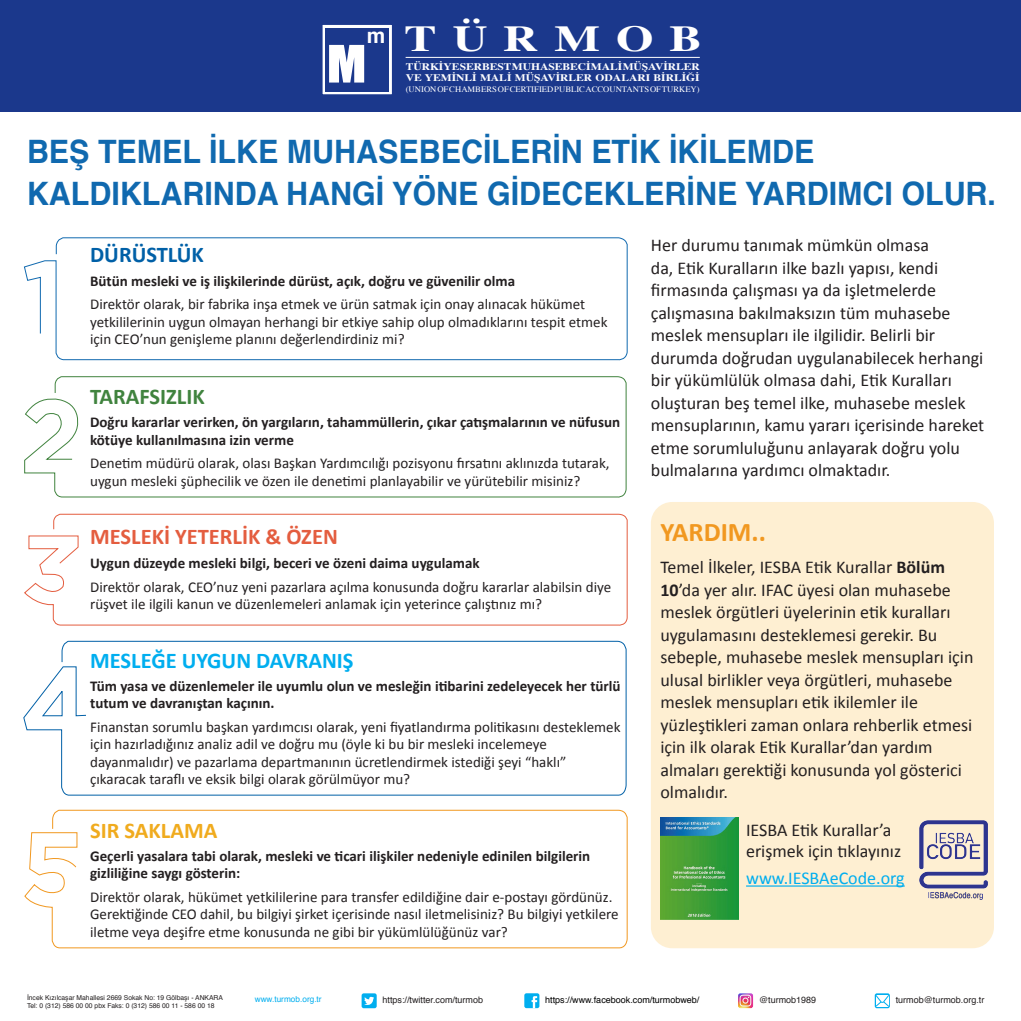
<style>
.page{position:relative;width:1021px;height:1021px;background:#fff}
.page>*{position:absolute;margin:0;border:0;box-sizing:border-box;transform-origin:0 0}
.t1{font:47.62px "Impact";color:#fff;scale:1.16 1}
.t2{font:700 36.6px "Times";letter-spacing:.33em;color:#fff;scale:1.32 1}
.Tablo_aciklama{font:700 32.25px/42px "Helvetica";color:#1069af;scale:.94 1}
.t3{font:700 27px "Calibri";color:#f19820}
.t4{font:700 22.5px "Calibri";color:#e45d3f}
.t5{font:700 22.5px "Calibri";color:#00aeef}
.t6{font:700 22.5px "Calibri";color:#40833e}
.t7{font:700 22.5px "Calibri";color:#f0ab1e}
.t8{font:700 22.5px "Calibri";color:#0060a7}
.t9{font:700 20.92px "Helvetica";color:#fff}
.IESBA_METİN{font:18px/22.5px "Calibri";color:#231f20}
.IESBA_METİN-2{font:18px "Calibri";color:#00aeef}
.t10{font:15px/17.2px "Calibri";color:#231f20}
.t11{font:700 15px/17.2px "Calibri";color:#231f20}
.t12{font:700 10.05px/10.6px "Times";letter-spacing:-.005em;color:#fff;scale:1.15 1}
.t13{font:9px "Helvetica";color:#231f20}
.t14{font:9px "Helvetica";color:#000}
.t15{font:8.25px "Times";color:#fff;scale:1.05 1}
.t16{font:8.25px "Helvetica";color:#00aeef}
.t17{font:6.75px/8.1px "Helvetica";color:#231f20}
.s1{font-weight:700}
</style>
<div class="page">
<div style="left:0;top:0;width:1020px;height:112px;background:#1b388c"></div>
<hr style="left:405px;top:57px;width:294px;height:1px;background:#fff">
<div style="left:319px;top:22px;width:76px;height:76px;background:#fff;border:3px solid #1b388c"></div>
<div style="left:325px;top:28px;width:64px;height:63px;background:#1b388c"></div>
<div style="left:524px;top:993px;width:15px;height:15px;background:#00aeef;border-radius:2px"></div>
<svg style="left:531px;top:996px;width:6px;height:12px"></svg>
<div style="left:361px;top:993px;width:16px;height:15px;background:#00aeef;border-radius:2px"></div>
<svg style="left:364px;top:996px;width:10px;height:9px"></svg>
<img style="left:738px;top:993px;width:15px;height:15px">
<svg style="left:874px;top:993px;width:15px;height:15px"></svg>
<svg style="left:874px;top:994px;width:16px;height:13px"></svg>
<svg style="left:24px;top:376px;width:603px;height:122px"></svg>
<svg style="left:24px;top:237px;width:604px;height:123px"></svg>
<div style="left:651px;top:502px;width:342px;height:446px;background:#feefd2;border-radius:21px"></div>
<img style="left:660px;top:817px;width:78px;height:102px">
<img style="left:919px;top:820px;width:68px;height:79px">
<hr style="left:746px;top:885px;width:158px;height:1px;background:#00aeef">
<svg style="left:24px;top:514px;width:604px;height:112px"></svg>
<svg style="left:24px;top:809px;width:604px;height:139px"></svg>
<svg style="left:23px;top:640px;width:604px;height:156px"></svg>
<svg style="left:41px;top:690px;width:22px;height:26px"></svg>
<h3 class="t9" style="left:367px;top:19px;width:20px">m</h3>
<h1 class="t1" style="left:327px;top:27px;width:36px">M</h1>
<h2 class="t2" style="left:404px;top:14px;width:226px">TÜRMOB</h2>
<p class="t12" style="left:406px;top:62px;width:257px">TÜRKİYE SERBEST MUHASEBECİ MALİ MÜŞAVİRLER<br>VE YEMİNLİ MALİ MÜŞAVİRLER ODALARI BİRLİĞİ</p>
<p class="t15" style="left:406px;top:81px;width:281px">(UNION OF CHAMBERS OF CERTIFIED PUBLIC ACCOUNTANTS OF TURKEY)</p>
<p class="Tablo_aciklama" style="left:27px;top:131px;width:1032px">BEŞ TEMEL İLKE MUHASEBECİLERİN ETİK İKİLEMDE<br>KALDIKLARINDA HANGİ YÖNE GİDECEKLERİNE YARDIMCI OLUR.</p>
<p class="t8" style="left:90px;top:240px;width:115px">DÜRÜSTLÜK</p>
<p class="t11" style="left:90px;top:272px;width:426px">Bütün mesleki ve iş ilişkilerinde dürüst, açık, doğru ve güvenilir olma</p>
<p class="t10" style="left:90px;top:296px;width:519px">Direktör olarak, bir fabrika inşa etmek ve ürün satmak için onay alınacak hükümet yetkililerinin uygun olmayan herhangi bir etkiye sahip olup olmadıklarını tespit etmek için CEO’nun genişleme planını değerlendirdiniz mi?</p>
<p class="t6" style="left:90px;top:382px;width:116px">TARAFSIZLIK</p>
<p class="t11" style="left:90px;top:414px;width:531px">Doğru kararlar verirken, ön yargıların, tahammüllerin, çıkar çatışmalarının ve nüfusun kötüye kullanılmasına izin verme</p>
<p class="t10" style="left:90px;top:454px;width:521px">Denetim müdürü olarak, olası Başkan Yardımcılığı pozisyonu fırsatını aklınızda tutarak, uygun mesleki şüphecilik ve özen ile denetimi planlayabilir ve yürütebilir misiniz?</p>
<p class="t4" style="left:90px;top:522px;width:249px">MESLEKİ YETERLİK &amp; ÖZEN</p>
<p class="t11" style="left:90px;top:554px;width:391px">Uygun düzeyde mesleki bilgi, beceri ve özeni daima uygulamak</p>
<p class="t10" style="left:90px;top:578px;width:522px">Direktör olarak, CEO’nuz yeni pazarlara açılma konusunda doğru kararlar alabilsin diye rüşvet ile ilgili kanun ve düzenlemeleri anlamak için yeterince çalıştınız mı?</p>
<p class="t5" style="left:90px;top:645px;width:265px">MESLEĞE UYGUN DAVRANIŞ</p>
<p class="t11" style="left:90px;top:677px;width:532px">Tüm yasa ve düzenlemeler ile uyumlu olun ve mesleğin itibarini zedeleyecek her türlü tutum ve davranıştan kaçının.</p>
<p class="t10" style="left:90px;top:718px;width:532px">Finanstan sorumlu başkan yardımcısı olarak, yeni fiyatlandırma politikasını desteklemek için hazırladığınız analiz adil ve doğru mu (öyle ki bu bir mesleki incelemeye dayanmalıdır) ve pazarlama departmanının ücretlendirmek istediği şeyi “haklı” çıkaracak taraflı ve eksik bilgi olarak görülmüyor mu?</p>
<p class="t7" style="left:90px;top:815px;width:129px">SIR SAKLAMA</p>
<p class="t11" style="left:90px;top:847px;width:501px">Geçerli yasalara tabi olarak, mesleki ve ticari ilişkiler nedeniyle edinilen bilgilerin gizliliğine saygı gösterin:</p>
<p class="t10" style="left:90px;top:888px;width:530px">Direktör olarak, hükümet yetkililerine para transfer edildiğine dair e-postayı gördünüz.<br>Gerektiğinde CEO dahil, bu bilgiyi şirket içerisinde nasıl iletmelisiniz? Bu bilgiyi yetkilere iletme veya deşifre etme konusunda ne gibi bir yükümlülüğünüz var?</p>
<p class="IESBA_METİN" style="left:651px;top:234px;width:335px">Her durumu tanımak mümkün olmasa<br>da, Etik Kuralların ilke bazlı yapısı, kendi firmasında çalışması ya da işletmelerde çalışmasına bakılmaksızın tüm muhasebe meslek mensupları ile ilgilidir. Belirli bir durumda doğrudan uygulanabilecek herhangi bir yükümlülük olmasa dahi, Etik Kuralları oluşturan beş temel ilke, muhasebe meslek mensuplarının, kamu yararı içerisinde hareket etme sorumluluğunu anlayarak doğru yolu bulmalarına yardımcı olmaktadır.</p>
<p class="t3" style="left:660px;top:514px;width:107px">YARDIM..</p>
<p class="IESBA_METİN" style="left:660px;top:556px;width:314px">Temel İlkeler, IESBA Etik Kurallar <span class="s1">Bölüm 10</span>’da yer alır. IFAC üyesi olan muhasebe meslek örgütleri üyelerinin etik kuralları uygulamasını desteklemesi gerekir. Bu sebeple, muhasebe meslek mensupları için ulusal birlikler veya örgütleri, muhasebe meslek mensupları etik ikilemler ile yüzleştikleri zaman onlara rehberlik etmesi için ilk olarak Etik Kurallar’dan yardım almaları gerektiği konusunda yol gösterici olmalıdır.</p>
<p class="IESBA_METİN" style="left:746px;top:818px;width:147px">IESBA Etik Kurallar’a</p>
<p class="IESBA_METİN" style="left:746px;top:839px;width:156px">erişmek için tıklayınız</p>
<p class="IESBA_METİN-2" style="left:746px;top:866px;width:160px">www.IESBAeCode.org</p>
<p class="t17" style="left:27px;top:993px;width:197px">İncek Kızılcaşar Mahallesi 2669 Sokak No: 19 Gölbaşı - ANKARA<br>Tel: 0 (312) 586 00 00 pbx Faks: 0 (312) 586 00 11 - 586 00 18</p>
<p class="t16" style="left:255px;top:992px;width:68px">www.turmob.org.tr</p>
<p class="t13" style="left:382px;top:993px;width:102px">https://twitter.com/turmob</p>
<p class="t14" style="left:545px;top:993px;width:156px">https://www.facebook.com/turmobweb/</p>
<p class="t13" style="left:759px;top:993px;width:59px">@turmob1989</p>
<p class="t13" style="left:895px;top:993px;width:90px">turmob@turmob.org.tr</p>
</div>
